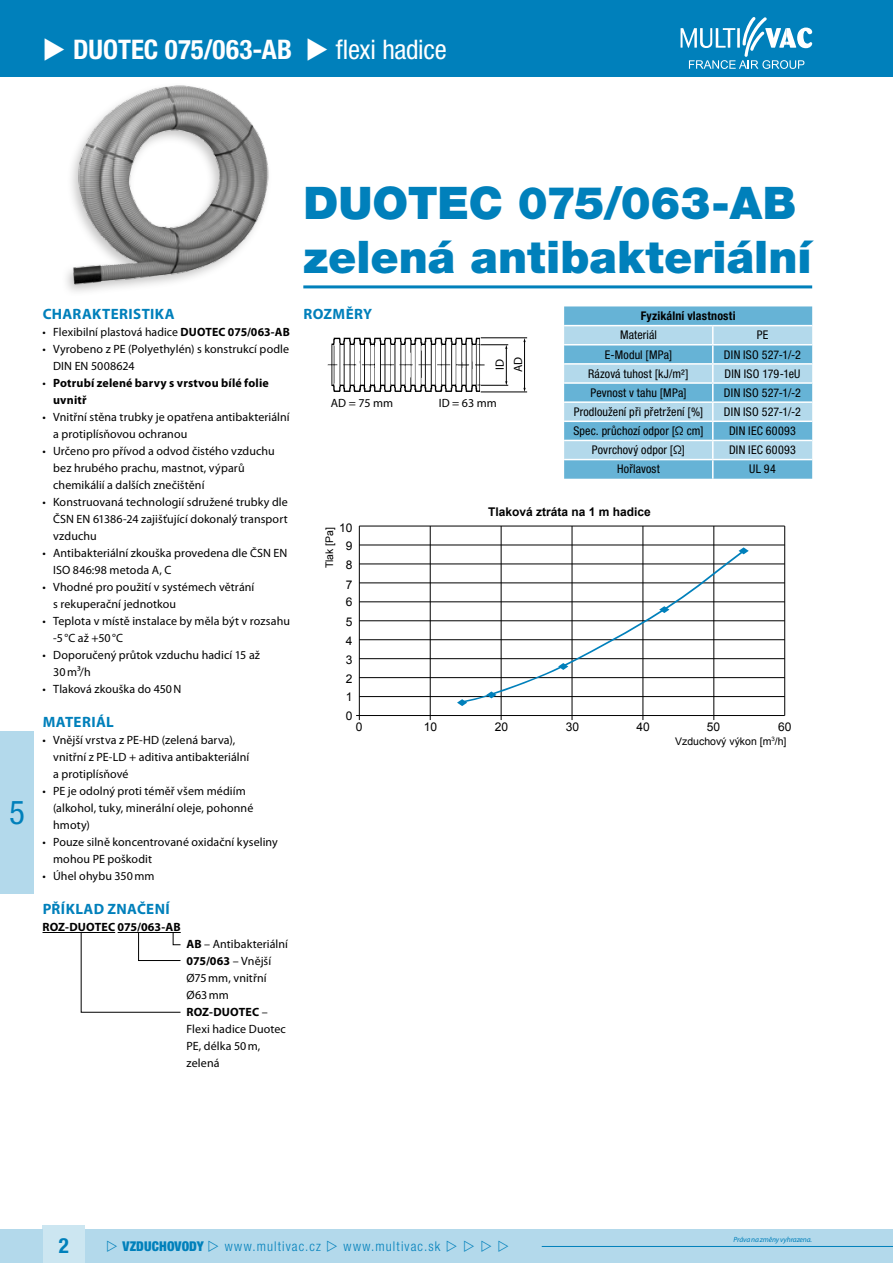
<style>
.page{position:relative;width:893px;height:1263px;background:#fff}
.page>*{position:absolute;margin:0;border:0;box-sizing:border-box;transform-origin:0 0}
.t1{font:900 45px/54px "Helvetica Neue LT Pro";color:#0080bb}
.t2{font:condensed 33px "Helvetica Neue LT Pro";color:#0080bb}
.t3{font:700 condensed 27px "Helvetica Neue LT Pro";color:#fff}
.t4{font:700 condensed 21px "Helvetica Neue LT Pro";color:#0080bb}
.t5{font:700 15px "Myriad Pro";letter-spacing:.025em;color:#0080bb}
.t6{font:300 condensed 13.5px "Helvetica Neue LT Pro";letter-spacing:.085em;color:#0080bb}
.t7{font:900 condensed 13.5px "Helvetica Neue LT Pro";letter-spacing:.01em;color:#0080bb}
.t8{font:12px/17px "Myriad Pro";letter-spacing:.005em;color:#000}
.t9{font:condensed 12px "Helvetica Neue LT Pro";letter-spacing:.015em;color:#000}
.t10{font:700 12px/17px "Myriad Pro";letter-spacing:.015em;color:#000}
.t11{font:12px "Arial";color:#000}
.t12{font:700 12px "Arial";color:#000}
.t13{font:700 condensed 12px "Helvetica Neue LT Pro";letter-spacing:.015em;color:#000}
.t14{font:10.5px "Arial";color:#000}
.t15{font:italic 7.5px "Myriad Pro";letter-spacing:-.015em;color:#0080bb}
.s1{font-weight:400}
.s2{font-weight:700}
</style>
<div class="page">
<div style="left:0;top:0;width:893px;height:77px;background:#0080bb"></div>
<div style="left:43px;top:1225px;width:42px;height:38px;background:#cce6f1"></div>
<div style="left:0;top:1229px;width:43px;height:34px;background:#b3d9eb"></div>
<div style="left:85px;top:1229px;width:808px;height:34px;background:#b3d9eb"></div>
<svg style="left:680px;top:17px;width:132px;height:52px"></svg>
<hr style="left:542px;top:1246px;width:351px;height:1px;background:#0080bb">
<div style="left:0;top:731px;width:34px;height:163px;background:#b3d9eb"></div>
<hr style="left:359px;top:526px;width:1px;height:194px;background:#000">
<hr style="left:359px;top:526px;width:426px;height:1px;background:#000">
<hr style="left:359px;top:545px;width:426px;height:1px;background:#000">
<hr style="left:359px;top:564px;width:426px;height:1px;background:#000">
<hr style="left:359px;top:583px;width:426px;height:1px;background:#000">
<hr style="left:359px;top:602px;width:426px;height:1px;background:#000">
<hr style="left:359px;top:620px;width:426px;height:1px;background:#000">
<hr style="left:359px;top:639px;width:426px;height:1px;background:#000">
<hr style="left:359px;top:658px;width:426px;height:1px;background:#000">
<hr style="left:359px;top:677px;width:426px;height:1px;background:#000">
<hr style="left:359px;top:696px;width:426px;height:1px;background:#000">
<hr style="left:356px;top:715px;width:429px;height:1px;background:#000">
<hr style="left:430px;top:526px;width:1px;height:194px;background:#000">
<hr style="left:501px;top:526px;width:1px;height:194px;background:#000">
<hr style="left:572px;top:526px;width:1px;height:194px;background:#000">
<hr style="left:643px;top:526px;width:1px;height:194px;background:#000">
<hr style="left:714px;top:526px;width:1px;height:194px;background:#000">
<hr style="left:784px;top:526px;width:1px;height:189px;background:#000">
<svg style="left:457px;top:547px;width:292px;height:159px"></svg>
<hr style="left:481px;top:338px;width:46px;height:1px;background:#000">
<hr style="left:481px;top:392px;width:46px;height:1px;background:#000">
<hr style="left:524px;top:341px;width:1px;height:48px;background:#000">
<svg style="left:328px;top:338px;width:180px;height:54px"></svg>
<svg style="left:564px;top:306px;width:248px;height:173px;background:#91c8e1"></svg>
<hr style="left:303px;top:285px;width:509px;height:3px;background:#0080bb">
<hr style="left:43px;top:932px;width:72px;height:1px;background:#000">
<img style="left:66px;top:85px;width:203px;height:204px">
<svg style="left:80px;top:932px;width:101px;height:81px"></svg>
<h3 class="t3" style="left:43px;top:33px;width:406px">◆ DUOTEC 075/063-AB ◆ <span class="s1">flexi hadice</span></h3>
<h2 class="t2" style="left:9px;top:793px;width:17px">5</h2>
<p class="t5" style="left:43px;top:304px;width:134px">CHARAKTERISTIKA</p>
<p class="t8" style="left:43px;top:323px;width:249px">• Flexibilní plastová hadice <span class="s2">DUOTEC 075/063-AB</span></p>
<p class="t8" style="left:53px;top:340px;width:238px;text-indent:-11px">• Vyrobeno z PE (Polyethylén) s konstrukcí podle<br>DIN EN 5008624</p>
<p class="t10" style="left:53px;top:374px;width:217px;text-indent:-11px"><span class="s1">•</span> Potrubí zelené barvy s vrstvou bílé folie uvnitř</p>
<p class="t8" style="left:53px;top:408px;width:238px;text-indent:-11px">• Vnitřní stěna trubky je opatřena antibakteriální a protiplísňovou ochranou</p>
<p class="t8" style="left:53px;top:442px;width:223px;text-indent:-11px">• Určeno pro přívod a odvod čistého vzduchu bez hrubého prachu, mastnot, výparů chemikálií a dalších znečištění</p>
<p class="t8" style="left:53px;top:493px;width:236px;text-align:justify;text-indent:-11px">• Konstruovaná technologií sdružené trubky dle ČSN EN 61386-24 zajišťující dokonalý transport vzduchu</p>
<p class="t8" style="left:53px;top:544px;width:236px;text-indent:-11px">• Antibakteriální zkouška provedena dle ČSN EN<br>ISO 846:98 metoda A, C</p>
<p class="t8" style="left:53px;top:578px;width:203px;text-indent:-11px">• Vhodné pro použití v systémech větrání s rekuperační jednotkou</p>
<p class="t8" style="left:53px;top:612px;width:238px;text-indent:-11px">• Teplota v místě instalace by měla být v rozsahu -5°C až +50°C</p>
<p class="t8" style="left:53px;top:646px;width:208px;text-indent:-11px">• Doporučený průtok vzduchu hadicí 15 až<br>30m³/h</p>
<p class="t8" style="left:43px;top:680px;width:140px">• Tlaková zkouška do 450N</p>
<p class="t5" style="left:43px;top:712px;width:73px">MATERIÁL</p>
<p class="t8" style="left:53px;top:731px;width:198px;text-indent:-11px">• Vnější vrstva z PE-HD (zelená barva), vnitřní z PE-LD + aditiva antibakteriální a protiplísňové</p>
<p class="t8" style="left:53px;top:782px;width:202px;text-indent:-11px">• PE je odolný proti téměř všem médiím (alkohol, tuky, minerální oleje, pohonné hmoty)</p>
<p class="t8" style="left:53px;top:833px;width:226px;text-indent:-11px">• Pouze silně koncentrované oxidační kyseliny mohou PE poškodit</p>
<p class="t8" style="left:43px;top:867px;width:113px">• Úhel ohybu 350mm</p>
<p class="t5" style="left:43px;top:899px;width:129px">PŘÍKLAD ZNAČENÍ</p>
<p class="t10" style="left:43px;top:918px;width:140px">ROZ-DUOTEC 075/063-AB</p>
<p class="t8" style="left:187px;top:935px;width:103px"><span class="s2">AB</span> – Antibakteriální<br><span class="s2">075/063</span> – Vnější<br>Ø75mm, vnitřní<br>Ø63mm<br><span class="s2">ROZ-DUOTEC</span> –<br>Flexi hadice Duotec<br>PE, délka 50m, zelená</p>
<h1 class="t1" style="left:303px;top:175px;width:510px">DUOTEC 075/063-AB zelená antibakteriální</h1>
<p class="t5" style="left:303px;top:304px;width:70px">ROZMĚRY</p>
<p class="t8" style="left:490px;top:372px;width:17px;line-height:18.5px;rotate:-90deg">ID<br>AD</p>
<p class="t8" style="left:331px;top:394px;width:64px">AD = 75 mm</p>
<p class="t8" style="left:439px;top:394px;width:59px">ID = 63 mm</p>
<p class="t13" style="left:641px;top:309px;width:96px">Fyzikální vlastnosti</p>
<p class="t9" style="left:620px;top:328px;width:38px">Materiál</p>
<p class="t9" style="left:757px;top:328px;width:13px">PE</p>
<p class="t9" style="left:605px;top:347px;width:69px">E-Modul [MPa]</p>
<p class="t9" style="left:724px;top:347px;width:79px">DIN ISO 527-1/-2</p>
<p class="t9" style="left:588px;top:366px;width:102px">Rázová tuhost [kJ/m²]</p>
<p class="t9" style="left:725px;top:366px;width:77px">DIN ISO 179-1eU</p>
<p class="t9" style="left:590px;top:386px;width:97px">Pevnost v tahu [MPa]</p>
<p class="t9" style="left:724px;top:386px;width:79px">DIN ISO 527-1/-2</p>
<p class="t9" style="left:574px;top:405px;width:131px">Prodloužení při přetržení [%]</p>
<p class="t9" style="left:724px;top:405px;width:79px">DIN ISO 527-1/-2</p>
<p class="t9" style="left:573px;top:424px;width:132px">Spec. průchozí odpor [Ω cm]</p>
<p class="t9" style="left:729px;top:424px;width:68px">DIN IEC 60093</p>
<p class="t9" style="left:592px;top:443px;width:95px">Povrchový odpor [Ω]</p>
<p class="t9" style="left:729px;top:443px;width:68px">DIN IEC 60093</p>
<p class="t9" style="left:617px;top:462px;width:44px">Hořlavost</p>
<p class="t9" style="left:749px;top:462px;width:28px">UL 94</p>
<p class="t11" style="left:339px;top:520px;width:15px">10</p>
<p class="t14" style="left:323px;top:568px;width:43px;rotate:-90deg">Tlak [Pa]</p>
<p class="t11" style="left:346px;top:538px;width:8px">9</p>
<p class="t11" style="left:346px;top:557px;width:8px">8</p>
<p class="t11" style="left:346px;top:577px;width:8px">7</p>
<p class="t11" style="left:346px;top:594px;width:8px">6</p>
<p class="t11" style="left:346px;top:614px;width:8px">5</p>
<p class="t11" style="left:346px;top:632px;width:8px">4</p>
<p class="t11" style="left:346px;top:652px;width:8px">3</p>
<p class="t11" style="left:346px;top:670px;width:8px">2</p>
<p class="t11" style="left:346px;top:689px;width:8px">1</p>
<p class="t11" style="left:346px;top:708px;width:8px">0</p>
<p class="t11" style="left:356px;top:719px;width:8px">0</p>
<p class="t12" style="left:488px;top:504px;width:164px">Tlaková ztráta na 1 m hadice</p>
<p class="t11" style="left:424px;top:719px;width:15px">10</p>
<p class="t11" style="left:495px;top:719px;width:15px">20</p>
<p class="t11" style="left:566px;top:719px;width:15px">30</p>
<p class="t11" style="left:636px;top:719px;width:15px">40</p>
<p class="t11" style="left:707px;top:719px;width:15px">50</p>
<p class="t11" style="left:778px;top:719px;width:15px">60</p>
<p class="t14" style="left:675px;top:734px;width:113px">Vzduchový výkon [m<sup>3</sup>/h]</p>
<h3 class="t4" style="left:59px;top:1233px;width:12px">2</h3>
<p class="t7" style="left:122px;top:1238px;width:83px">VZDUCHOVODY</p>
<p class="t6" style="left:225px;top:1239px;width:98px">www.multivac.cz</p>
<p class="t6" style="left:344px;top:1239px;width:98px">www.multivac.sk</p>
<p class="t15" style="left:733px;top:1235px;width:80px">Práva na změny vyhrazena.</p>
</div>
